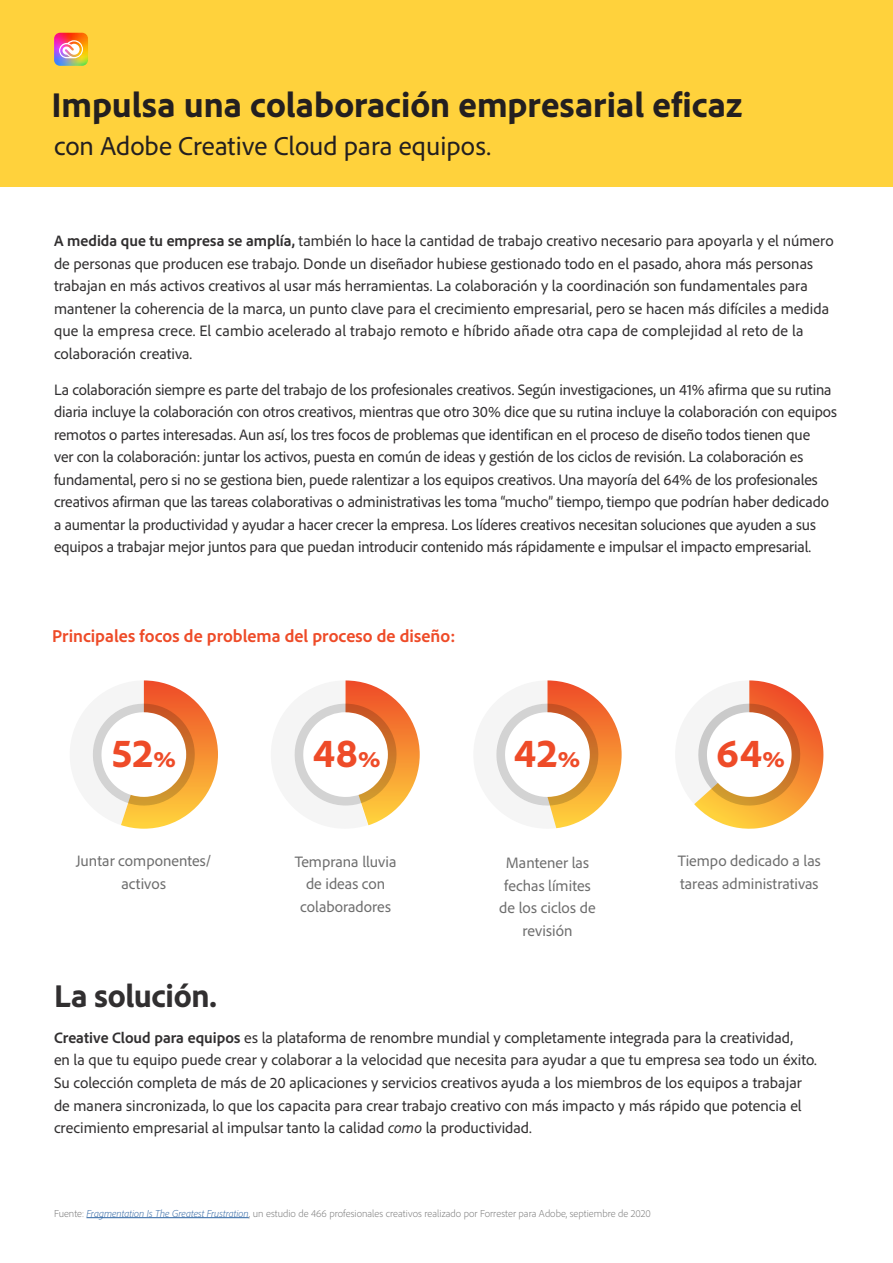
<style>
.page{position:relative;width:893px;height:1263px;background:#fff}
.page>*{position:absolute;margin:0;border:0;box-sizing:border-box;transform-origin:0 0}
.t1{font:800 41.4px "Adobe Clean";letter-spacing:.015em;color:#ee4b28}
.t2{font:800 36px "Adobe Clean";color:#231f20}
.t3{font:800 33px "Adobe Clean";letter-spacing:-.01em;color:#312f30}
.t4{font:27px "Adobe Clean";color:#231f20}
.t5{font:700 18px "Adobe Clean";color:#ee4b28}
.t6{font:15.75px/22.5px "Adobe Clean";color:#312f30}
.t7{font:15.75px/22.5px "Adobe Clean";color:#6e6e6e;text-align:center}
.t8{font:300 10.5px "Adobe Clean";letter-spacing:.005em;color:#757575}
.s1{font-weight:700}
.s2{font-size:27.15px}
.s3{font-style:italic}
.s4{font-style:italic;color:#2b62a1}
</style>
<div class="page">
<div style="left:0;top:0;width:893px;height:187px;background:#ffd23c"></div>
<hr style="left:86px;top:1217px;width:163px;height:1px;background:#2b62a1">
<svg style="left:92px;top:680px;width:126px;height:149px"></svg>
<svg style="left:294px;top:680px;width:126px;height:146px"></svg>
<svg style="left:496px;top:680px;width:126px;height:149px"></svg>
<svg style="left:694px;top:680px;width:112px;height:149px"></svg>
<img style="left:54px;top:33px;width:34px;height:33px">
<svg style="left:59px;top:40px;width:24px;height:18px"></svg>
<h2 class="t2" style="left:52px;top:82px;width:692px">Impulsa una colaboración empresarial eficaz</h2>
<h3 class="t4" style="left:54px;top:129px;width:438px">con Adobe Creative Cloud para equipos.</h3>
<p class="t6" style="left:54px;top:229px;width:781px"><span class="s1">A medida que tu empresa se amplía,</span> también lo hace la cantidad de trabajo creativo necesario para apoyarla y el número de personas que producen ese trabajo. Donde un diseñador hubiese gestionado todo en el pasado, ahora más personas trabajan en más activos creativos al usar más herramientas. La colaboración y la coordinación son fundamentales para mantener la coherencia de la marca, un punto clave para el crecimiento empresarial, pero se hacen más difíciles a medida que la empresa crece. El cambio acelerado al trabajo remoto e híbrido añade otra capa de complejidad al reto de la colaboración creativa.</p>
<p class="t6" style="left:54px;top:378px;width:785px">La colaboración siempre es parte del trabajo de los profesionales creativos. Según investigaciones, un 41% afirma que su rutina diaria incluye la colaboración con otros creativos, mientras que otro 30% dice que su rutina incluye la colaboración con equipos remotos o partes interesadas. Aun así, los tres focos de problemas que identifican en el proceso de diseño todos tienen que<br>ver con la colaboración: juntar los activos, puesta en común de ideas y gestión de los ciclos de revisión. La colaboración es fundamental, pero si no se gestiona bien, puede ralentizar a los equipos creativos. Una mayoría del 64% de los profesionales creativos afirman que las tareas colaborativas o administrativas les toma “mucho” tiempo, tiempo que podrían haber dedicado a aumentar la productividad y ayudar a hacer crecer la empresa. Los líderes creativos necesitan soluciones que ayuden a sus equipos a trabajar mejor juntos para que puedan introducir contenido más rápidamente e impulsar el impacto empresarial.</p>
<p class="t5" style="left:52px;top:624px;width:404px">Principales focos de problema del proceso de diseño:</p>
<h1 class="t1" style="left:111px;top:726px;width:66px">52<span class="s2">%</span></h1>
<h1 class="t1" style="left:313px;top:726px;width:70px">48<span class="s2">%</span></h1>
<h1 class="t1" style="left:514px;top:726px;width:69px">42<span class="s2">%</span></h1>
<h1 class="t1" style="left:716px;top:726px;width:71px">64<span class="s2">%</span></h1>
<p class="t7" style="left:76px;top:849px;width:137px">Juntar componentes/ activos</p>
<p class="t7" style="left:295px;top:850px;width:103px">Temprana lluvia de ideas con colaboradores</p>
<p class="t7" style="left:499px;top:851px;width:98px">Mantener las fechas límites de los ciclos de revisión</p>
<p class="t7" style="left:678px;top:849px;width:145px;text-align:left">Tiempo dedicado a las tareas administrativas</p>
<h3 class="t3" style="left:54px;top:974px;width:164px">La solución.</h3>
<p class="t6" style="left:54px;top:1026px;width:764px"><span class="s1">Creative Cloud para equipos</span> es la plataforma de renombre mundial y completamente integrada para la creatividad,<br>en la que tu equipo puede crear y colaborar a la velocidad que necesita para ayudar a que tu empresa sea todo un éxito.<br>Su colección completa de más de 20 aplicaciones y servicios creativos ayuda a los miembros de los equipos a trabajar de manera sincronizada, lo que los capacita para crear trabajo creativo con más impacto y más rápido que potencia el crecimiento empresarial al impulsar tanto la calidad <span class="s3">como</span> la productividad.</p>
<p class="t8" style="left:54px;top:1206px;width:598px">Fuente: <span class="s4">Fragmentation Is The Greatest Frustration</span>, un estudio de 466 profesionales creativos realizado por Forrester para Adobe, septiembre de 2020</p>
</div>
